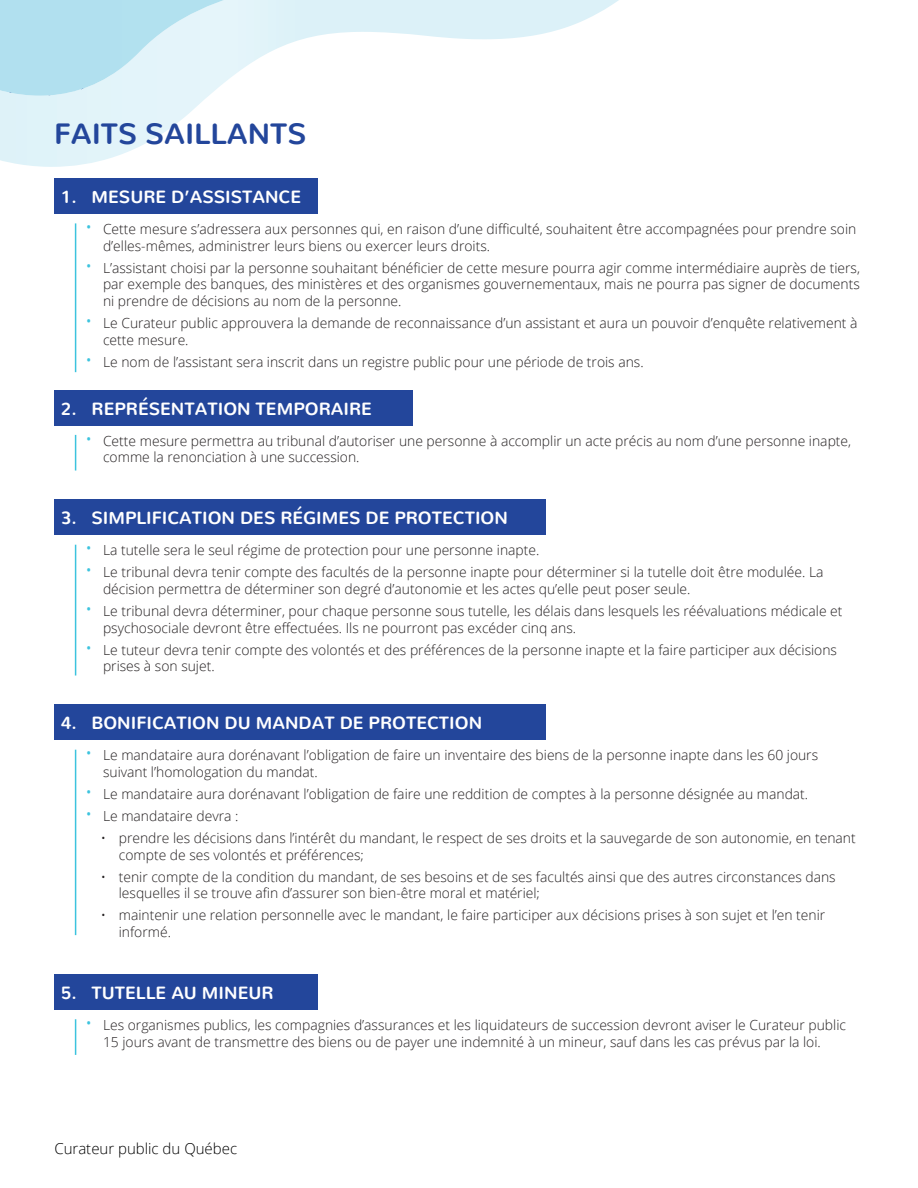
<style>
.page{position:relative;width:918px;height:1188px;background:#fff}
.page>*{position:absolute;margin:0;border:0;box-sizing:border-box;transform-origin:0 0}
.t1{font:700 29.25px "Nunito";color:#23469b}
.t2{font:700 17.7px "Nunito";color:#fff}
.t3{font:300 15px "Open Sans";color:#000}
.t4{font:300 13.8px/16.6px "Open Sans";color:#231f20}
.s1{font-size:19.5px;color:#3cc3de}
</style>
<div class="page">
<svg style="left:0;top:125px;width:174px;height:42px"></svg>
<svg style="left:0;top:0;width:619px;height:125px"></svg>
<img style="left:0;top:0;width:275px;height:96px">
<div style="left:54px;top:178px;width:264px;height:36px;background:#23469b"></div>
<div style="left:54px;top:390px;width:359px;height:35px;background:#23469b"></div>
<div style="left:54px;top:974px;width:264px;height:36px;background:#23469b"></div>
<div style="left:54px;top:499px;width:491px;height:36px;background:#23469b"></div>
<div style="left:54px;top:704px;width:491px;height:36px;background:#23469b"></div>
<hr style="left:75px;top:223px;width:1px;height:149px;background:#3cc3de">
<hr style="left:75px;top:435px;width:1px;height:36px;background:#3cc3de">
<hr style="left:75px;top:545px;width:1px;height:131px;background:#3cc3de">
<hr style="left:75px;top:750px;width:1px;height:185px;background:#3cc3de">
<hr style="left:75px;top:1019px;width:1px;height:36px;background:#3cc3de">
<h1 class="t1" style="left:54px;top:108px;width:254px">FAITS SAILLANTS</h1>
<h2 class="t2" style="left:61px;top:181px;width:242px">1. MESURE D’ASSISTANCE</h2>
<p class="t4" style="left:103px;top:220px;width:755px;text-indent:-18px"><span class="s1">•</span> Cette mesure s’adressera aux personnes qui, en raison d’une difficulté, souhaitent être accompagnées pour prendre soin d’elles-mêmes, administrer leurs biens ou exercer leurs droits.</p>
<p class="t4" style="left:103px;top:259px;width:758px;text-align:justify;text-indent:-18px"><span class="s1">•</span> L’assistant choisi par la personne souhaitant bénéficier de cette mesure pourra agir comme intermédiaire auprès de tiers, par exemple des banques, des ministères et des organismes gouvernementaux, mais ne pourra pas signer de documents ni prendre de décisions au nom de la personne.</p>
<p class="t4" style="left:103px;top:314px;width:756px;text-indent:-18px"><span class="s1">•</span> Le Curateur public approuvera la demande de reconnaissance d’un assistant et aura un pouvoir d’enquête relativement à cette mesure.</p>
<p class="t4" style="left:85px;top:353px;width:560px"><span class="s1">•</span> Le nom de l’assistant sera inscrit dans un registre public pour une période de trois ans.</p>
<h2 class="t2" style="left:61px;top:392px;width:313px">2. REPRÉSENTATION TEMPORAIRE</h2>
<p class="t4" style="left:103px;top:432px;width:750px;text-indent:-18px"><span class="s1">•</span> Cette mesure permettra au tribunal d’autoriser une personne à accomplir un acte précis au nom d’une personne inapte, comme la renonciation à une succession.</p>
<h2 class="t2" style="left:61px;top:502px;width:449px">3. SIMPLIFICATION DES RÉGIMES DE PROTECTION</h2>
<p class="t4" style="left:85px;top:542px;width:456px"><span class="s1">•</span> La tutelle sera le seul régime de protection pour une personne inapte.</p>
<p class="t4" style="left:103px;top:564px;width:722px;text-indent:-18px"><span class="s1">•</span> Le tribunal devra tenir compte des facultés de la personne inapte pour déterminer si la tutelle doit être modulée. La décision permettra de déterminer son degré d’autonomie et les actes qu’elle peut poser seule.</p>
<p class="t4" style="left:103px;top:602px;width:741px;text-indent:-18px"><span class="s1">•</span> Le tribunal devra déterminer, pour chaque personne sous tutelle, les délais dans lesquels les réévaluations médicale et psychosociale devront être effectuées. Ils ne pourront pas excéder cinq ans.</p>
<p class="t4" style="left:103px;top:641px;width:736px;text-indent:-18px"><span class="s1">•</span> Le tuteur devra tenir compte des volontés et des préférences de la personne inapte et la faire participer aux décisions prises à son sujet.</p>
<h2 class="t2" style="left:61px;top:707px;width:423px">4. BONIFICATION DU MANDAT DE PROTECTION</h2>
<p class="t4" style="left:103px;top:747px;width:717px;text-indent:-18px"><span class="s1">•</span> Le mandataire aura dorénavant l’obligation de faire un inventaire des biens de la personne inapte dans les 60 jours suivant l’homologation du mandat.</p>
<p class="t4" style="left:85px;top:785px;width:725px"><span class="s1">•</span> Le mandataire aura dorénavant l’obligation de faire une reddition de comptes à la personne désignée au mandat.</p>
<p class="t4" style="left:85px;top:807px;width:155px"><span class="s1">•</span> Le mandataire devra :</p>
<p class="t4" style="left:119px;top:829px;width:738px;text-indent:-18px">• prendre les décisions dans l’intérêt du mandant, le respect de ses droits et la sauvegarde de son autonomie, en tenant compte de ses volontés et préférences;</p>
<p class="t4" style="left:119px;top:868px;width:718px;text-indent:-18px">• tenir compte de la condition du mandant, de ses besoins et de ses facultés ainsi que des autres circonstances dans lesquelles il se trouve afin d’assurer son bien-être moral et matériel;</p>
<p class="t4" style="left:119px;top:907px;width:708px;text-indent:-18px">• maintenir une relation personnelle avec le mandant, le faire participer aux décisions prises à son sujet et l’en tenir informé.</p>
<h2 class="t2" style="left:61px;top:977px;width:214px">5. TUTELLE AU MINEUR</h2>
<p class="t4" style="left:85px;top:1016px;width:763px;text-align:center"><span class="s1">•</span> Les organismes publics, les compagnies d’assurances et les liquidateurs de succession devront aviser le Curateur public<br>15 jours avant de transmettre des biens ou de payer une indemnité à un mineur, sauf dans les cas prévus par la loi.</p>
<p class="t3" style="left:54px;top:1138px;width:184px">Curateur public du Québec</p>
</div>
